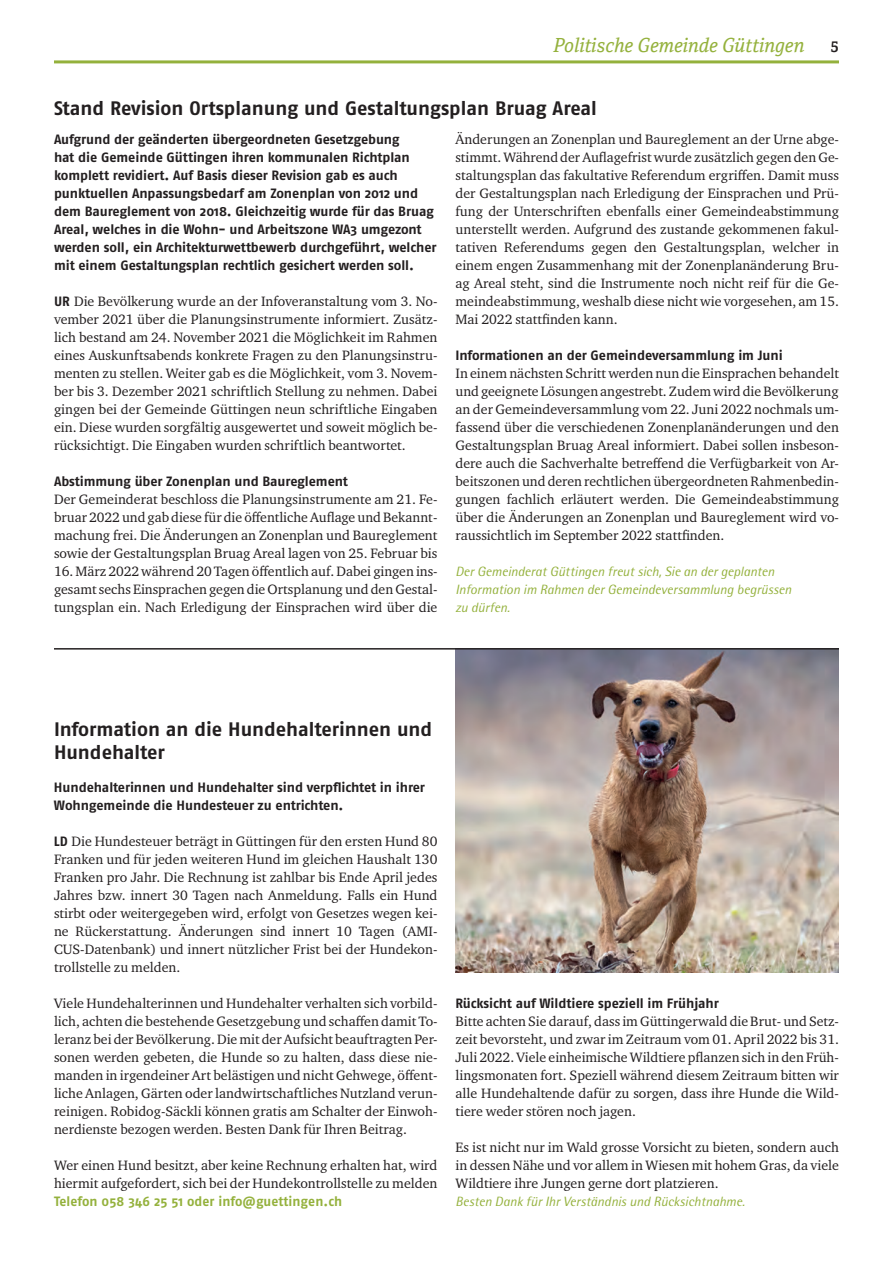
<style>
.page{position:relative;width:893px;height:1263px;background:#fff}
.page>*{position:absolute;margin:0;border:0;box-sizing:border-box;transform-origin:0 0}
.t1{font:700 19.5px/22.5px "Fago OT";color:#231f20}
.t2{font:italic 19.5px "Cordale";color:#94b13c}
.t3{font:700 15px "Cordale";color:#231f20}
.t4{font:13.95px/18px "Charter ITC Pro";color:#231f20;text-align:justify}
.t5{font:700 13.5px/18px "Fago OT";letter-spacing:-.01em;color:#231f20}
.t6{font:italic 13.5px/18px "AT Rotis Semi Sans";letter-spacing:-.005em;color:#94b13c}
.t7{font:700 13.5px "Fago OT";letter-spacing:.005em;color:#94b13c}
.s1{font-family:"Fago OT";font-weight:700;font-size:13.5px}
</style>
<div class="page">
<hr style="left:54px;top:60px;width:785px;height:3px;background:#94b13c">
<img style="left:455px;top:650px;width:383px;height:322px">
<hr style="left:54px;top:648px;width:785px;height:2px;background:#231f20">
<h1 class="t2" style="left:553px;top:34px;width:253px">Politische Gemeinde Güttingen</h1>
<p class="t3" style="left:831px;top:38px;width:10px">5</p>
<h1 class="t1" style="left:54px;top:97px;width:544px">Stand Revision Ortsplanung und Gestaltungsplan Bruag Areal</h1>
<p class="t5" style="left:54px;top:130px;width:384px">Aufgrund der geänderten übergeordneten Gesetzgebung<br>hat die Gemeinde Güttingen ihren kommunalen Richtplan komplett revidiert. Auf Basis dieser Revision gab es auch punktuellen Anpassungsbedarf am Zonenplan von 2012 und dem Baureglement von 2018. Gleichzeitig wurde für das Bruag Areal, welches in die Wohn- und Arbeitszone WA3 umgezont werden soll, ein Architekturwettbewerb durchgeführt, welcher mit einem Gestaltungsplan rechtlich gesichert werden soll.</p>
<p class="t4" style="left:54px;top:292px;width:385px"><span class="s1">UR</span> Die Bevölkerung wurde an der Infoveranstaltung vom 3. No&shy;vember 2021 über die Planungsinstrumente informiert. Zusätz&shy;lich bestand am 24. November 2021 die Möglichkeit im Rahmen eines Auskunftsabends konkrete Fragen zu den Planungsinstru&shy;menten zu stellen. Weiter gab es die Möglichkeit, vom 3. Novem&shy;ber bis 3. Dezember 2021 schriftlich Stellung zu nehmen. Dabei gingen bei der Gemeinde Güttingen neun schriftliche Eingaben ein. Diese wurden sorgfältig ausgewertet und soweit möglich be&shy;rücksichtigt. Die Eingaben wurden schriftlich beantwortet.</p>
<p class="t5" style="left:54px;top:472px;width:296px">Abstimmung über Zonenplan und Baureglement</p>
<p class="t4" style="left:54px;top:490px;width:385px">Der Gemeinderat beschloss die Planungsinstrumente am 21. Fe&shy;bruar 2022 und gab diese für die öffentliche Auflage und Bekannt&shy;machung frei. Die Änderungen an Zonenplan und Baureglement sowie der Gestaltungsplan Bruag Areal lagen von 25. Februar bis</p>
<p class="t4" style="left:54px;top:562px;width:385px">16. März 2022 während 20 Tagen öffentlich auf. Dabei gingen ins&shy;gesamt sechs Einsprachen gegen die Ortsplanung und den Gestal&shy;tungsplan ein. Nach Erledigung der Einsprachen wird über die</p>
<p class="t4" style="left:455px;top:130px;width:385px">Änderungen an Zonenplan und Baureglement an der Urne abge&shy;stimmt. Während der Auflagefrist wurde zusätzlich gegen den Ge&shy;staltungsplan das fakultative Referendum ergriffen. Damit muss der Gestaltungsplan nach Erledigung der Einsprachen und Prü&shy;fung der Unterschriften ebenfalls einer Gemeindeabstimmung unterstellt werden. Aufgrund des zustande gekommenen fakul&shy;tativen Referendums gegen den Gestaltungsplan, welcher in einem engen Zusammenhang mit der Zonenplanänderung Bru&shy;ag Areal steht, sind die Instrumente noch nicht reif für die Ge&shy;meindeabstimmung, weshalb diese nicht wie vorgesehen, am 15.<br>Mai 2022 stattfinden kann.</p>
<p class="t5" style="left:455px;top:346px;width:329px">Informationen an der Gemeindeversammlung im Juni</p>
<p class="t4" style="left:455px;top:364px;width:385px">In einem nächsten Schritt werden nun die Einsprachen behandelt und geeignete Lösungen angestrebt. Zudem wird die Bevölkerung an der Gemeindeversammlung vom 22. Juni 2022 nochmals um&shy;fassend über die verschiedenen Zonenplanänderungen und den Gestaltungsplan Bruag Areal informiert. Dabei sollen insbeson&shy;dere auch die Sachverhalte betreffend die Verfügbarkeit von Ar&shy;beitszonen und deren rechtlichen übergeordneten Rahmenbedin&shy;gungen fachlich erläutert werden. Die Gemeindeabstimmung über die Änderungen an Zonenplan und Baureglement wird vo&shy;raussichtlich im September 2022 stattfinden.</p>
<p class="t6" style="left:455px;top:562px;width:338px">Der Gemeinderat Güttingen freut sich, Sie an der geplanten<br>Information im Rahmen der Gemeindeversammlung begrüssen zu dürfen.</p>
<h1 class="t1" style="left:54px;top:718px;width:380px">Information an die Hundehalterinnen und<br>Hundehalter</h1>
<p class="t5" style="left:54px;top:778px;width:373px">Hundehalterinnen und Hundehalter sind verpflichtet in ihrer<br>Wohngemeinde die Hundesteuer zu entrichten.</p>
<p class="t4" style="left:54px;top:832px;width:385px"><span class="s1">LD</span> Die Hundesteuer beträgt in Güttingen für den ersten Hund 80<br>Franken und für jeden weiteren Hund im gleichen Haushalt 130<br>Franken pro Jahr. Die Rechnung ist zahlbar bis Ende April jedes Jahres bzw. innert 30 Tagen nach Anmeldung. Falls ein Hund stirbt oder weitergegeben wird, erfolgt von Gesetzes wegen kei&shy;ne Rückerstattung. Änderungen sind innert 10 Tagen (AMI-CUS-Datenbank) und innert nützlicher Frist bei der Hundekon&shy;trollstelle zu melden.</p>
<p class="t4" style="left:54px;top:994px;width:385px">Viele Hundehalterinnen und Hundehalter verhalten sich vorbild&shy;lich, achten die bestehende Gesetzgebung und schaffen damit To&shy;leranz bei der Bevölkerung. Die mit der Aufsicht beauftragten Per&shy;sonen werden gebeten, die Hunde so zu halten, dass diese nie&shy;manden in irgendeiner Art belästigen und nicht Gehwege, öffent&shy;liche Anlagen, Gärten oder landwirtschaftliches Nutzland verun&shy;reinigen. Robidog-Säckli können gratis am Schalter der Einwoh&shy;nerdienste bezogen werden. Besten Dank für Ihren Beitrag.</p>
<p class="t4" style="left:54px;top:1156px;width:385px">Wer einen Hund besitzt, aber keine Rechnung erhalten hat, wird hiermit aufgefordert, sich bei der Hundekontrollstelle zu melden</p>
<p class="t7" style="left:54px;top:1193px;width:290px">Telefon 058 346 25 51 oder info@guettingen.ch</p>
<p class="t5" style="left:455px;top:994px;width:265px">Rücksicht auf Wildtiere speziell im Frühjahr</p>
<p class="t4" style="left:455px;top:1012px;width:385px">Bitte achten Sie darauf, dass im Güttingerwald die Brut- und Setz&shy;zeit bevorsteht, und zwar im Zeitraum vom 01. April 2022 bis 31.<br>Juli 2022. Viele einheimische Wildtiere pflanzen sich in den Früh&shy;lingsmonaten fort. Speziell während diesem Zeitraum bitten wir alle Hundehaltende dafür zu sorgen, dass ihre Hunde die Wild&shy;tiere weder stören noch jagen.</p>
<p class="t4" style="left:455px;top:1138px;width:385px">Es ist nicht nur im Wald grosse Vorsicht zu bieten, sondern auch in dessen Nähe und vor allem in Wiesen mit hohem Gras, da viele Wildtiere ihre Jungen gerne dort platzieren.</p>
<p class="t6" style="left:455px;top:1192px;width:291px">Besten Dank für Ihr Verständnis und Rücksichtnahme.</p>
</div>
